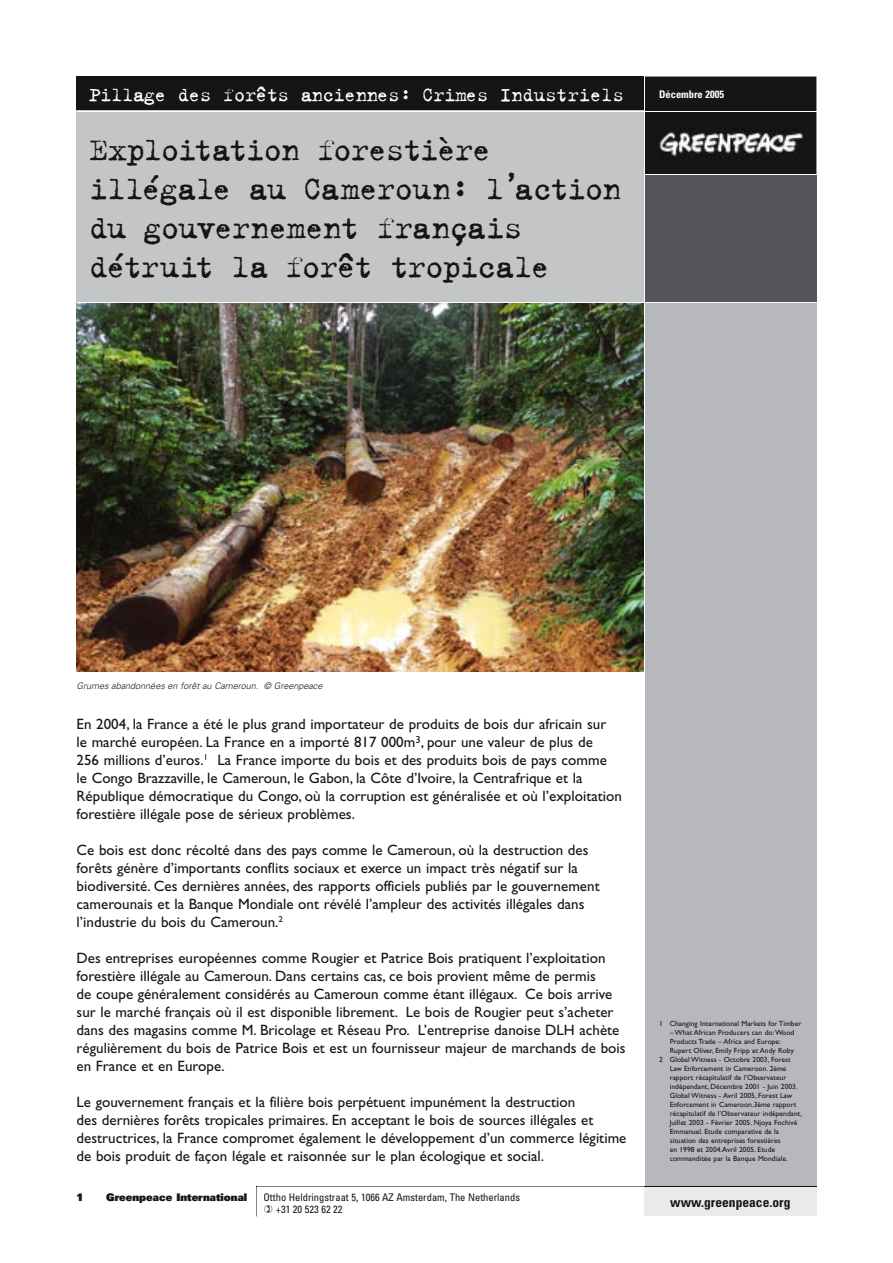
<style>
.page{position:relative;width:893px;height:1263px;background:#fff}
.page>*{position:absolute;margin:0;border:0;box-sizing:border-box;transform-origin:0 0}
.t1{font:35.25px/39px "Trixie Text";letter-spacing:-.05em;color:#151518}
.t2{font:21.45px "Trixie Text";letter-spacing:-.04em;color:#fff}
.t3{font:15px/18px "Gill Sans";color:#151518}
.t4{font:700 condensed 13.5px "Univers";color:#151518}
.t5{font:condensed 10.5px/12.5px "Univers";color:#151518}
.t6{font:900 10.5px "Univers";color:#151518}
.t7{font:700 condensed 10.5px "Univers";color:#fff}
.t8{font:italic 300 9px "Univers";color:#151518}
.t9{font:7.5px "Gill Sans";letter-spacing:.005em;color:#151518}
</style>
<div class="page">
<img style="left:77px;top:303px;width:567px;height:369px">
<div style="left:644px;top:302px;width:172px;height:884px;background:#b6b8bb"></div>
<div style="left:644px;top:174px;width:172px;height:128px;background:#565459"></div>
<div style="left:77px;top:77px;width:739px;height:97px;background:#151518"></div>
<div style="left:77px;top:111px;width:567px;height:191px;background:#c3c5c7"></div>
<img style="left:658px;top:126px;width:145px;height:36px">
<hr style="left:77px;top:111px;width:739px;height:1px;background:#fff">
<hr style="left:644px;top:77px;width:1px;height:1109px;background:#fff">
<hr style="left:644px;top:174px;width:175px;height:1px;background:#fff">
<hr style="left:77px;top:302px;width:739px;height:1px;background:#fff">
<svg style="left:256px;top:1186px;width:560px;height:30px"></svg>
<h2 class="t2" style="left:89px;top:82px;width:537px">Pillage des forêts anciennes: Crimes Industriels</h2>
<h1 class="t1" style="left:89px;top:130px;width:534px">Exploitation forestière illégale au Cameroun: l’action du gouvernement français détruit la forêt tropicale</h1>
<p class="t7" style="left:659px;top:88px;width:66px">Décembre 2005</p>
<p class="t8" style="left:77px;top:680px;width:247px">Grumes abandonnées en forêt au Cameroun. © Greenpeace</p>
<p class="t3" style="left:77px;top:715px;width:547px">En 2004, la France a été le plus grand importateur de produits de bois dur africain sur<br>le marché européen. La France en a importé 817 000m<sup>3</sup>, pour une valeur de plus de<br>256 millions d’euros.<sup>1</sup> La France importe du bois et des produits bois de pays comme<br>le Congo Brazzaville, le Cameroun, le Gabon, la Côte d’Ivoire, la Centrafrique et la République démocratique du Congo, où la corruption est généralisée et où l’exploitation forestière illégale pose de sérieux problèmes.</p>
<p class="t3" style="left:77px;top:841px;width:525px">Ce bois est donc récolté dans des pays comme le Cameroun, où la destruction des forêts génère d’importants conflits sociaux et exerce un impact très négatif sur la biodiversité. Ces dernières années, des rapports officiels publiés par le gouvernement camerounais et la Banque Mondiale ont révélé l’ampleur des activités illégales dans l’industrie du bois du Cameroun.<sup>2</sup></p>
<p class="t3" style="left:77px;top:949px;width:551px">Des entreprises européennes comme Rougier et Patrice Bois pratiquent l’exploitation forestière illégale au Cameroun. Dans certains cas, ce bois provient même de permis<br>de coupe généralement considérés au Cameroun comme étant illégaux. Ce bois arrive sur le marché français où il est disponible librement. Le bois de Rougier peut s’acheter dans des magasins comme M. Bricolage et Réseau Pro. L’entreprise danoise DLH achète régulièrement du bois de Patrice Bois et est un fournisseur majeur de marchands de bois en France et en Europe.</p>
<p class="t3" style="left:77px;top:1093px;width:551px">Le gouvernement français et la filière bois perpétuent impunément la destruction<br>des dernières forêts tropicales primaires. En acceptant le bois de sources illégales et destructrices, la France compromet également le développement d’un commerce légitime de bois produit de façon légale et raisonnée sur le plan écologique et social.</p>
<p class="t9" style="left:659px;top:1019px;width:144px">1 Changing International Markets for Timber</p>
<p class="t9" style="left:670px;top:1028px;width:126px">– What African Producers can do: Wood</p>
<p class="t9" style="left:670px;top:1037px;width:113px">Products Trade – Africa and Europe:</p>
<p class="t9" style="left:670px;top:1046px;width:126px">Rupert Oliver, Emily Fripp et Andy Roby</p>
<p class="t9" style="left:659px;top:1055px;width:133px">2 Global Witness - Octobre 2003, Forest</p>
<p class="t9" style="left:670px;top:1064px;width:118px">Law Enforcement in Cameroon. 2ème</p>
<p class="t9" style="left:670px;top:1073px;width:118px">rapport récapitulatif de l’Observateur</p>
<p class="t9" style="left:670px;top:1082px;width:129px">indépendant, Décembre 2001 - Juin 2003.</p>
<p class="t9" style="left:670px;top:1091px;width:124px">Global Witness - Avril 2005, Forest Law</p>
<p class="t9" style="left:670px;top:1100px;width:128px">Enforcement in Cameroon.3ème rapport</p>
<p class="t9" style="left:670px;top:1109px;width:134px">récapitulatif de l’Observateur indépendant,</p>
<p class="t9" style="left:670px;top:1118px;width:129px">Juillet 2003 - Février 2005. Njoya Fochivé</p>
<p class="t9" style="left:670px;top:1127px;width:111px">Emmanuel. Etude comparative de la</p>
<p class="t9" style="left:670px;top:1136px;width:112px">situation des entreprises forestières</p>
<p class="t9" style="left:670px;top:1145px;width:107px">en 1998 et 2004.Avril 2005. Etude</p>
<p class="t9" style="left:670px;top:1154px;width:120px">commanditée par la Banque Mondiale.</p>
<p class="t6" style="left:77px;top:1190px;width:9px">1</p>
<p class="t6" style="left:106px;top:1190px;width:143px">Greenpeace International</p>
<p class="t5" style="left:276px;top:1191px;width:246px;text-indent:-12px">Ottho Heldringstraat 5, 1066 AZ Amsterdam, The Netherlands +31 20 523 62 22</p>
<p class="t4" style="left:670px;top:1193px;width:122px">www.greenpeace.org</p>
</div>
